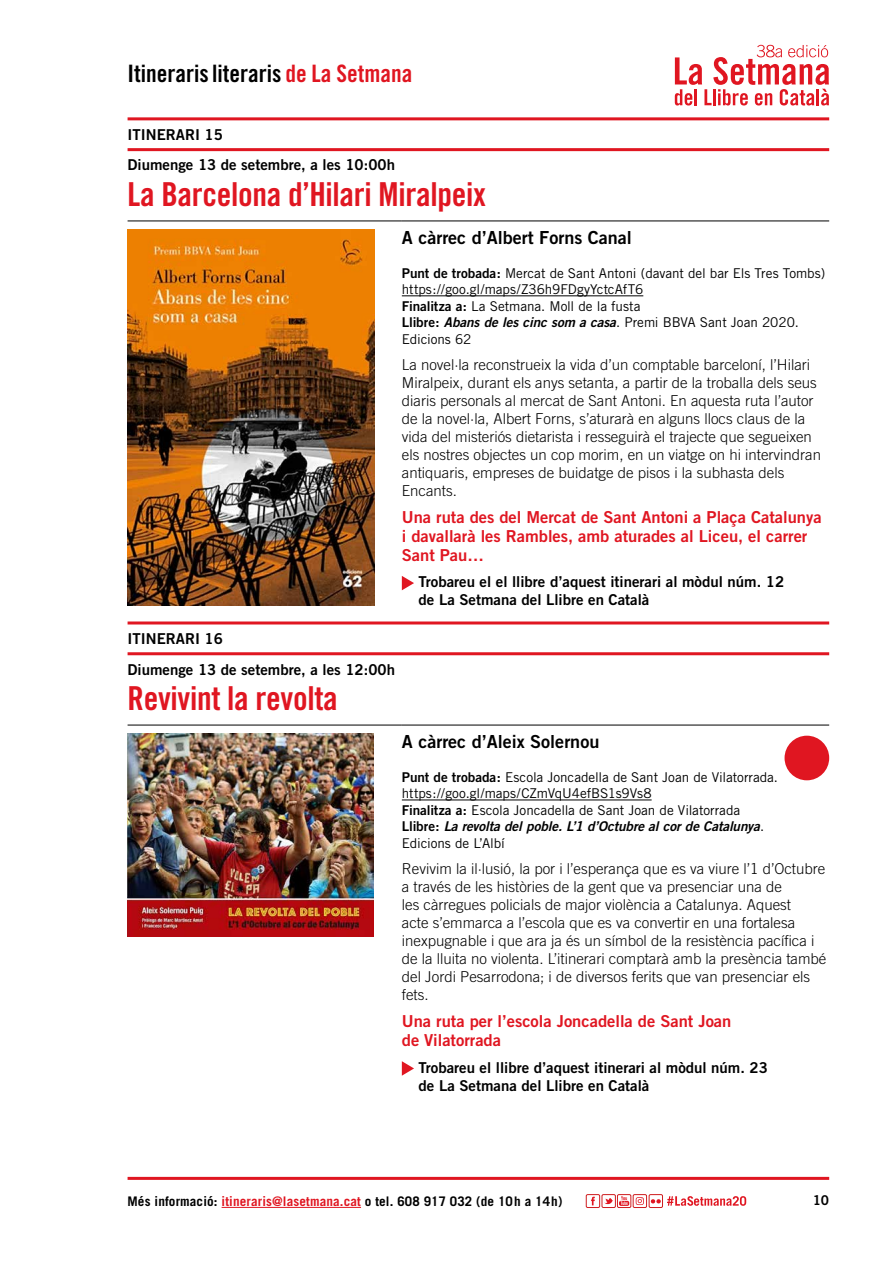
<style>
.page{position:relative;width:893px;height:1263px;background:#fff}
.page>*{position:absolute;margin:0;border:0;box-sizing:border-box;transform-origin:0 0}
.t1{font:33px "Trade Gothic Bold Cond Twenty";letter-spacing:-.01em;color:#e01621}
.t2{font:24px "Trade Gothic Bold Cond Twenty";color:#000}
.t3{font:18px "Trade Gothic Bold Two";color:#000}
.t4{font:16.5px/18.8px "Trade Gothic Bold Two";color:#e01621}
.t5{font:300 15px/18px "Trade Gothic";color:#000}
.t6{font:15px/30.8px "Trade Gothic Bold Two";color:#000}
.t7{font:13.5px/16.5px "Trade Gothic";letter-spacing:-.005em;color:#000}
.t8{font:italic 13.5px "Trade Gothic Bold Two";letter-spacing:-.01em;color:#000}
.t9{font:13.5px "Trade Gothic Bold Two";color:#000}
.t10{font:700 13.2px "Trade Gothic";letter-spacing:.01em;color:#000}
.s1{color:#e01621}
.s2{font-family:"Trade Gothic Bold Two"}
.s3{font-family:"Trade Gothic Bold Two";font-style:italic}
.s4{font-style:normal}
.s5{font-family:"Trade Gothic";font-style:normal}
</style>
<div class="page">
<hr style="left:222px;top:1207px;width:139px;height:1px;background:#e01621">
<svg style="left:667px;top:1196px;width:79px;height:10px"></svg>
<div style="left:586px;top:1194px;width:14px;height:14px;border:1px solid #cf1c1f"></div>
<svg style="left:591px;top:1197px;width:4px;height:8px"></svg>
<div style="left:602px;top:1194px;width:14px;height:14px;border:1px solid #cf1c1f"></div>
<svg style="left:604px;top:1198px;width:9px;height:6px"></svg>
<div style="left:617px;top:1194px;width:14px;height:14px;border:1px solid #cf1c1f"></div>
<svg style="left:619px;top:1196px;width:10px;height:10px"></svg>
<div style="left:633px;top:1194px;width:14px;height:14px;border:1px solid #cf1c1f"></div>
<svg style="left:636px;top:1197px;width:8px;height:8px"></svg>
<div style="left:649px;top:1194px;width:14px;height:14px;border:1px solid #cf1c1f"></div>
<svg style="left:651px;top:1199px;width:10px;height:4px"></svg>
<svg style="left:675px;top:45px;width:154px;height:60px"></svg>
<hr style="left:128px;top:1177px;width:701px;height:3px;background:#e01621">
<hr style="left:128px;top:117px;width:701px;height:3px;background:#e01621">
<hr style="left:128px;top:148px;width:701px;height:3px;background:#e01621">
<hr style="left:128px;top:621px;width:701px;height:3px;background:#e01621">
<hr style="left:128px;top:652px;width:701px;height:3px;background:#e01621">
<hr style="left:128px;top:221px;width:274px;height:1px;background:#000">
<hr style="left:402px;top:221px;width:427px;height:1px;background:#000">
<img style="left:128px;top:229px;width:246px;height:376px">
<hr style="left:402px;top:296px;width:241px;height:1px;background:#000">
<svg style="left:402px;top:576px;width:12px;height:14px"></svg>
<hr style="left:128px;top:725px;width:274px;height:1px;background:#000">
<hr style="left:402px;top:725px;width:427px;height:1px;background:#000">
<img style="left:128px;top:733px;width:245px;height:203px">
<hr style="left:402px;top:800px;width:250px;height:1px;background:#000">
<svg style="left:402px;top:1061px;width:12px;height:15px"></svg>
<div style="left:784px;top:736px;width:45px;height:44px;background:#e01621;border-radius:50%"></div>
<h2 class="t2" style="left:128px;top:59px;width:286px">Itineraris literaris <span class="s1">de La Setmana</span></h2>
<p class="t6" style="left:128px;top:119px;width:269px">ITINERARI 15<br>Diumenge 13 de setembre, a les 10:00h</p>
<h1 class="t1" style="left:128px;top:174px;width:360px">La Barcelona d’Hilari Miralpeix</h1>
<p class="t3" style="left:402px;top:226px;width:231px">A càrrec d’Albert Forns Canal</p>
<p class="t7" style="left:402px;top:264px;width:425px"><span class="s2">Punt de trobada:</span> Mercat de Sant Antoni (davant del bar Els Tres Tombs) https://goo.gl/maps/Z36h9FDgyYctcAfT6<br><span class="s2">Finalitza a:</span> La Setmana. Moll de la fusta<br><span class="s2">Llibre:</span> <span class="s3">Abans de les cinc som a casa</span>. Premi BBVA Sant Joan 2020.<br>Edicions 62</p>
<p class="t5" style="left:402px;top:355px;width:421px">La novel·la reconstrueix la vida d’un comptable barceloní, l’Hilari Miralpeix, durant els anys setanta, a partir de la troballa dels seus diaris personals al mercat de Sant Antoni. En aquesta ruta l’autor de la novel·la, Albert Forns, s’aturarà en alguns llocs claus de la vida del misteriós dietarista i resseguirà el trajecte que segueixen els nostres objectes un cop morim, en un viatge on hi intervindran antiquaris, empreses de buidatge de pisos i la subhasta dels Encants.</p>
<p class="t4" style="left:402px;top:508px;width:421px">Una ruta des del Mercat de Sant Antoni a Plaça Catalunya i davallarà les Rambles, amb aturades al Liceu, el carrer<br>Sant Pau…</p>
<p class="t6" style="left:419px;top:573px;width:367px;line-height:18px">Trobareu el el llibre d’aquest itinerari al mòdul núm. 12 de La Setmana del Llibre en Català</p>
<p class="t6" style="left:128px;top:623px;width:269px">ITINERARI 16<br>Diumenge 13 de setembre, a les 12:00h</p>
<h1 class="t1" style="left:128px;top:678px;width:212px">Revivint la revolta</h1>
<p class="t3" style="left:402px;top:730px;width:199px">A càrrec d’Aleix Solernou</p>
<p class="t7" style="left:402px;top:768px;width:378px"><span class="s2">Punt de trobada:</span> Escola Joncadella de Sant Joan de Vilatorrada. https://goo.gl/maps/CZmVqU4efBS1s9Vs8<br><span class="s2">Finalitza a:</span> Escola Joncadella de Sant Joan de Vilatorrada</p>
<p class="t8" style="left:402px;top:818px;width:364px"><span class="s4">Llibre:</span> La revolta del poble. L’1 d’Octubre al cor de Catalunya<span class="s5">.</span></p>
<p class="t7" style="left:402px;top:834px;width:104px">Edicions de L’Albí</p>
<p class="t5" style="left:402px;top:860px;width:426px">Revivim la il·lusió, la por i l’esperança que es va viure l’1 d’Octubre a través de les històries de la gent que va presenciar una de<br>les càrregues policials de major violència a Catalunya. Aquest<br>acte s’emmarca a l’escola que es va convertir en una fortalesa inexpugnable i que ara ja és un símbol de la resistència pacífica i de la lluita no violenta. L’itinerari comptarà amb la presència també del Jordi Pesarrodona; i de diversos ferits que van presenciar els fets.</p>
<p class="t4" style="left:402px;top:1012px;width:331px">Una ruta per l’escola Joncadella de Sant Joan de Vilatorrada</p>
<p class="t6" style="left:419px;top:1058px;width:351px;line-height:18px">Trobareu el llibre d’aquest itinerari al mòdul núm. 23 de La Setmana del Llibre en Català</p>
<p class="t10" style="left:128px;top:1193px;width:436px">Més informació: <span class="s1">itineraris@lasetmana.cat</span> o tel. 608 917 032 (de 10h a 14h)</p>
<p class="t9" style="left:813px;top:1192px;width:18px">10</p>
</div>
